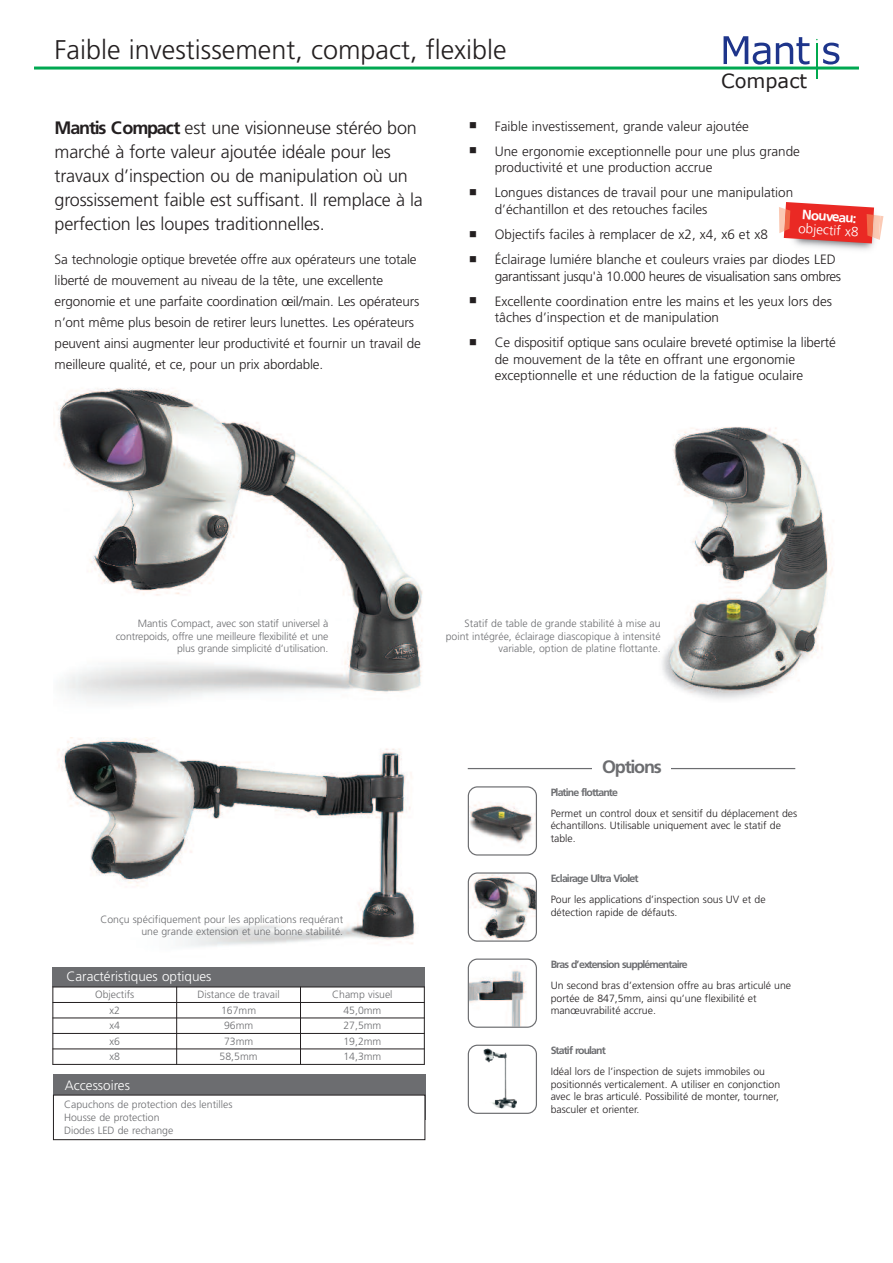
<style>
.page{position:relative;width:893px;height:1263px;background:#fff}
.page>*{position:absolute;margin:0;border:0;box-sizing:border-box;transform-origin:0 0}
.t1{font:300 27px "Frutiger";color:#231f20}
.t2{font:19.5px "Verdana";color:#231f20}
.t3{font:300 18px/24px "Frutiger";letter-spacing:-.01em;color:#231f20}
.t4{font:700 18px "Frutiger";letter-spacing:-.065em;color:#6c6d70}
.t5{font:300 13.5px/21px "Frutiger";color:#231f20}
.t6{font:300 13.5px/16.5px "Frutiger";letter-spacing:-.03em;color:#231f20}
.t7{font:300 13.5px "Frutiger";color:#fff}
.t8{font:700 13.5px "Frutiger";color:#fff}
.t9{font:300 10.5px/12.6px "Frutiger";color:#6c6d70;text-align:right}
.t10{font:300 10.5px/12.6px "Frutiger";color:#231f20}
.t11{font:700 10.5px "Frutiger";letter-spacing:-.085em;color:#6c6d70}
.s1{font-weight:700}
</style>
<div class="page">
<svg style="left:723px;top:36px;width:47px;height:29px"></svg>
<svg style="left:776px;top:37px;width:33px;height:27px"></svg>
<hr style="left:816px;top:43px;width:2px;height:36px;background:#00a94e">
<svg style="left:816px;top:39px;width:23px;height:25px"></svg>
<img style="left:662px;top:427px;width:171px;height:272px">
<img style="left:54px;top:388px;width:369px;height:314px">
<hr style="left:34px;top:67px;width:825px;height:3px;background:#00a851">
<div style="left:53px;top:1074px;width:372px;height:46px;background:#6c6d70"></div>
<div style="left:53px;top:1095px;width:372px;height:45px;background:#fff"></div>
<div style="left:53px;top:1095px;width:372px;height:45px;border:1px solid #231f20"></div>
<img style="left:57px;top:737px;width:359px;height:210px">
<svg style="left:468px;top:786px;width:69px;height:69px"></svg>
<svg style="left:468px;top:872px;width:69px;height:70px"></svg>
<svg style="left:468px;top:1045px;width:69px;height:69px"></svg>
<hr style="left:468px;top:768px;width:327px;height:1px;background:#6c6d70">
<div style="left:592px;top:754px;width:79px;height:29px;background:#fff"></div>
<svg style="left:468px;top:958px;width:69px;height:70px"></svg>
<div style="left:53px;top:967px;width:372px;height:21px;background:#6c6d70"></div>
<hr style="left:53px;top:987px;width:1px;height:78px;background:#231f20">
<hr style="left:176px;top:987px;width:1px;height:78px;background:#231f20">
<hr style="left:300px;top:987px;width:1px;height:78px;background:#231f20">
<hr style="left:424px;top:987px;width:1px;height:78px;background:#231f20">
<hr style="left:53px;top:987px;width:372px;height:1px;background:#231f20">
<hr style="left:53px;top:1002px;width:372px;height:1px;background:#231f20">
<hr style="left:53px;top:1018px;width:372px;height:1px;background:#231f20">
<hr style="left:53px;top:1033px;width:372px;height:1px;background:#231f20">
<hr style="left:53px;top:1048px;width:372px;height:1px;background:#231f20">
<hr style="left:53px;top:1064px;width:372px;height:1px;background:#231f20">
<img style="left:795px;top:243px;width:79px;height:7px">
<svg style="left:779px;top:202px;width:104px;height:41px;background:#ec5b55"></svg>
<h1 class="t1" style="left:55px;top:39px;width:454px">Faible investissement, compact, flexible</h1>
<h2 class="t2" style="left:721px;top:69px;width:88px">Compact</h2>
<h3 class="t3" style="left:55px;top:117px;width:370px"><span class="s1">Mantis Compact</span> est une visionneuse stéréo bon marché à forte valeur ajoutée idéale pour les travaux d’inspection ou de manipulation où un grossissement faible est suffisant. Il remplace à la perfection les loupes traditionnelles.</h3>
<p class="t5" style="left:55px;top:250px;width:368px">Sa technologie optique brevetée offre aux opérateurs une totale liberté de mouvement au niveau de la tête, une excellente ergonomie et une parfaite coordination oeil/main. Les opérateurs n’ont même plus besoin de retirer leurs lunettes. Les opérateurs peuvent ainsi augmenter leur productivité et fournir un travail de meilleure qualité, et ce, pour un prix abordable.</p>
<p class="t5" style="left:469px;top:117px;width:281px">■ Faible investissement, grande valeur ajoutée</p>
<p class="t5" style="left:495px;top:144px;width:307px;line-height:16.5px;text-indent:-26px">■ Une ergonomie exceptionnelle pour une plus grande productivité et une production accrue</p>
<p class="t5" style="left:495px;top:186px;width:300px;line-height:16.5px;text-indent:-26px">■ Longues distances de travail pour une manipulation d’échantillon et des retouches faciles</p>
<p class="t5" style="left:469px;top:225px;width:300px">■ Objectifs faciles à remplacer de x2, x4, x6 et x8</p>
<p class="t6" style="left:495px;top:252px;width:348px;text-indent:-26px">■ Éclairage lumiére blanche et couleurs vraies par diodes LED garantissant jusqu'à 10.000 heures de visualisation sans ombres</p>
<p class="t5" style="left:495px;top:294px;width:339px;line-height:16.5px;text-indent:-26px">■ Excellente coordination entre les mains et les yeux lors des tâches d’inspection et de manipulation</p>
<p class="t5" style="left:495px;top:335px;width:343px;line-height:16.5px;text-indent:-26px">■ Ce dispositif optique sans oculaire breveté optimise la liberté de mouvement de la tête en offrant une ergonomie exceptionnelle et une réduction de la fatigue oculaire</p>
<p class="t8" style="left:802px;top:209px;width:56px;rotate:4deg">Nouveau:</p>
<p class="t7" style="left:799px;top:222px;width:62px;rotate:4deg">objectif x8</p>
<p class="t9" style="left:116px;top:618px;width:214px">Mantis Compact, avec son statif universel à contrepoids, offre une meilleure flexibilité et une plus grande simplicité d’utilisation.</p>
<p class="t9" style="left:100px;top:914px;width:244px">Conçu spécifiquement pour les applications requérant une grande extension et une bonne stabilité.</p>
<p class="t7" style="left:66px;top:971px;width:147px">Caractéristiques optiques</p>
<p class="t9" style="left:95px;top:989px;width:41px">Objectifs</p>
<p class="t9" style="left:197px;top:989px;width:84px">Distance de travail</p>
<p class="t9" style="left:332px;top:989px;width:62px">Champ visuel</p>
<p class="t9" style="left:110px;top:1005px;width:12px">x2</p>
<p class="t9" style="left:221px;top:1005px;width:37px">167mm</p>
<p class="t9" style="left:343px;top:1005px;width:39px">45,0mm</p>
<p class="t9" style="left:110px;top:1020px;width:12px">x4</p>
<p class="t9" style="left:224px;top:1020px;width:31px">96mm</p>
<p class="t9" style="left:343px;top:1020px;width:39px">27,5mm</p>
<p class="t9" style="left:110px;top:1036px;width:12px">x6</p>
<p class="t9" style="left:224px;top:1036px;width:31px">73mm</p>
<p class="t9" style="left:343px;top:1036px;width:39px">19,2mm</p>
<p class="t9" style="left:110px;top:1051px;width:12px">x8</p>
<p class="t9" style="left:220px;top:1051px;width:39px">58,5mm</p>
<p class="t9" style="left:343px;top:1051px;width:39px">14,3mm</p>
<p class="t7" style="left:65px;top:1080px;width:66px">Accessoires</p>
<p class="t9" style="left:64px;top:1099px;width:170px;text-align:left">Capuchons de protection des lentilles<br>Housse de protection<br>Diodes LED de rechange</p>
<p class="t9" style="left:446px;top:618px;width:216px">Statif de table de grande stabilité à mise au point intégrée, éclairage diascopique à intensité variable, option de platine flottante.</p>
<h3 class="t4" style="left:602px;top:760px;width:61px">Options</h3>
<p class="t11" style="left:551px;top:788px;width:69px">Platine flottante</p>
<p class="t10" style="left:551px;top:808px;width:248px">Permet un control doux et sensitif du déplacement des échantillons. Utilisable uniquement avec le statif de table.</p>
<p class="t11" style="left:551px;top:874px;width:89px">Eclairage Ultra Violet</p>
<p class="t10" style="left:551px;top:894px;width:216px">Pour les applications d’inspection sous UV et de détection rapide de défauts.</p>
<p class="t11" style="left:551px;top:960px;width:138px">Bras d’extension supplémentaire</p>
<p class="t10" style="left:551px;top:980px;width:242px">Un second bras d’extension offre au bras articulé une portée de 847,5mm, ainsi qu’une flexibilité et manœuvrabilité accrue.</p>
<p class="t11" style="left:551px;top:1046px;width:57px">Statif roulant</p>
<p class="t10" style="left:551px;top:1066px;width:231px">Idéal lors de l’inspection de sujets immobiles ou positionnés verticalement. A utiliser en conjonction avec le bras articulé. Possibilité de monter, tourner, basculer et orienter.</p>
</div>
